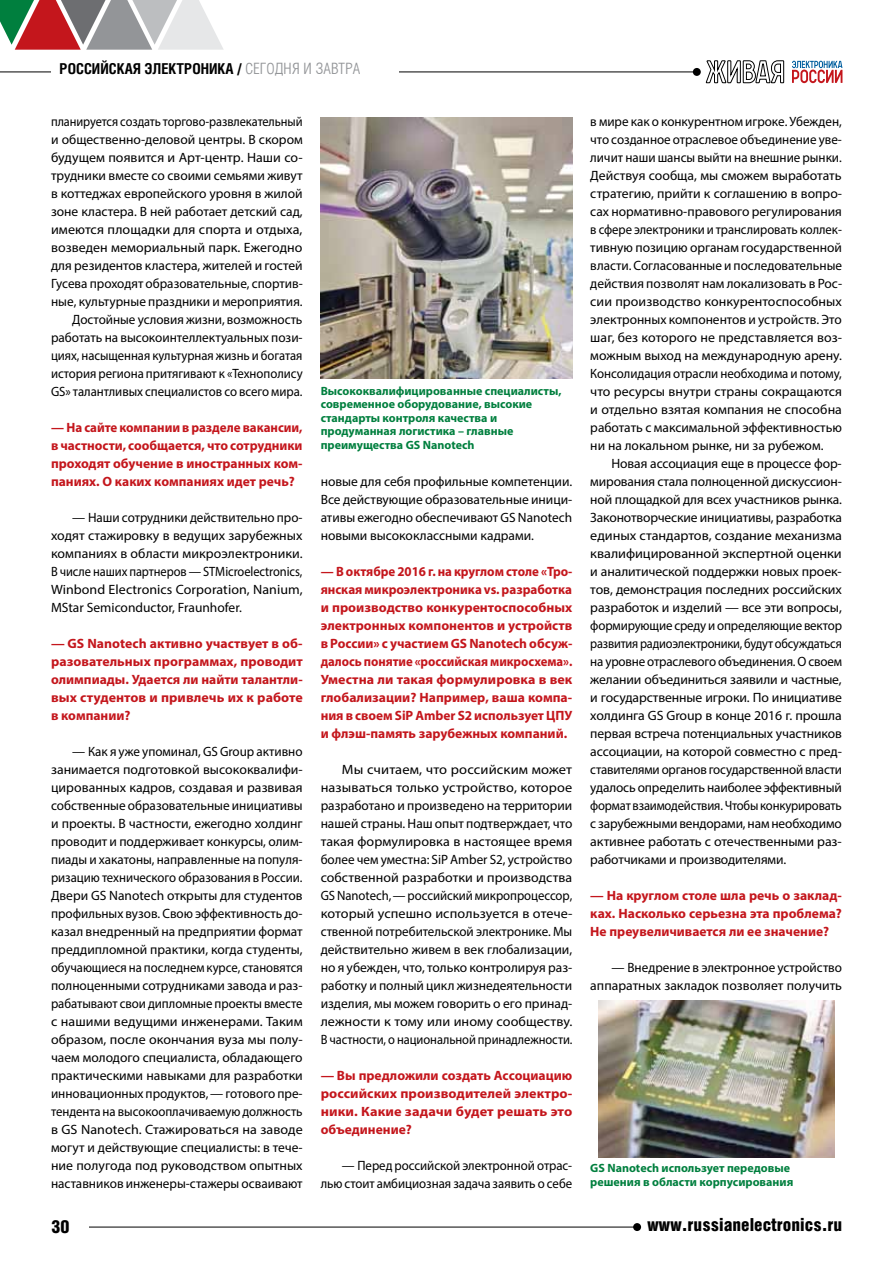
<style>
.page{position:relative;width:893px;height:1263px;background:#fff}
.page>*{position:absolute;margin:0;border:0;box-sizing:border-box;transform-origin:0 0}
.t1{font:900 18px "Helios Cond";color:#000}
.t2{font:700 15px "Helios Cond";color:#000}
.t3{font:13.5px/18px "Myriad Pro";color:#000;text-align:justify}
.t4{font:13.5px/18px "Myriad Pro";color:#000;text-align:right;scale:.92 1}
.t5{font:13.5px/18px "Myriad Pro";color:#000;text-align:justify;scale:1.07 1}
.t6{font:700 13.5px/18px "Myriad Pro";color:#c4161c;text-align:justify;scale:.96 1}
.t7{font:700 13.5px/18px "Myriad Pro";color:#c4161c;text-align:justify}
.t8{font:13.5px/18px "Myriad Pro";color:#000;text-align:right;scale:.95 1}
.t9{font:700 12px/13.5px "Myriad Pro";color:#007f3e}
.s1{font-weight:900}
.s2{font-weight:300;color:#939598}
</style>
<div class="page">
<svg style="left:0;top:0;width:223px;height:50px"></svg>
<hr style="left:0;top:72px;width:699px;height:1px;background:#000">
<div style="left:51px;top:51px;width:347px;height:35px;background:#fff"></div>
<div style="left:693px;top:68px;width:8px;height:8px;background:#000;border-radius:50%"></div>
<hr style="left:57px;top:1227px;width:785px;height:1px;background:#000">
<div style="left:641px;top:1206px;width:201px;height:36px;background:#fff"></div>
<div style="left:633px;top:1223px;width:8px;height:8px;background:#000;border-radius:50%"></div>
<svg style="left:706px;top:60px;width:78px;height:24px"></svg>
<svg style="left:792px;top:61px;width:50px;height:22px"></svg>
<div style="left:51px;top:1218px;width:38px;height:17px;background:#fff"></div>
<img style="left:321px;top:118px;width:251px;height:260px">
<img style="left:599px;top:1000px;width:235px;height:157px">
<p class="t2" style="left:60px;top:60px;width:302px">российская электроника <span class="s1">/</span> <span class="s2">сегодня и завтра</span></p>
<p class="t4" style="left:51px;top:112px;width:275px">планируется создать торгово‑развлекательный и общественно-деловой центры. В скором будущем появится и Арт-центр. Наши со&shy;трудники вместе со своими семьями живут в коттеджах европейского уровня в жилой зоне кластера. В ней работает детский сад, имеются площадки для спорта и отдыха, возведен мемориальный парк. Ежегодно для резидентов кластера, жителей и гостей Гусева проходят образовательные, спортив&shy;ные, культурные праздники и мероприятия.<br>Достойные условия жизни, возможность работать на высокоинтеллектуальных пози&shy;циях, насыщенная культурная жизнь и богатая история региона притягивают к «Технополису GS» талантливых специалистов со всего мира.</p>
<p class="t6" style="left:51px;top:418px;width:264px">— На сайте компании в разделе вакансии, в частности, сообщается, что сотрудники проходят обучение в иностранных ком&shy;паниях. О каких компаниях идет речь?</p>
<p class="t3" style="left:51px;top:508px;width:253px;text-indent:21px">— Наши сотрудники действительно про&shy;ходят стажировку в ведущих зарубежных компаниях в области микроэлектроники.<br>В числе наших партнеров — STMicroelectronics, Winbond Electronics Corporation, Nanium, MStar Semiconductor, Fraunhofer.</p>
<p class="t7" style="left:51px;top:634px;width:253px">— GS Nanotech активно участвует в об&shy;разовательных программах, проводит олимпиады. Удается ли найти талантли&shy;вых студентов и привлечь их к работе в компании?</p>
<p class="t3" style="left:51px;top:742px;width:253px;text-indent:21px">— Как я уже упоминал, GS Group активно занимается подготовкой высококвалифи&shy;цированных кадров, создавая и развивая собственные образовательные инициативы и проекты. В частности, ежегодно холдинг проводит и поддерживает конкурсы, олим&shy;пиады и хакатоны, направленные на популя&shy;ризацию технического образования в России.<br>Двери GS Nanotech открыты для студентов профильных вузов. Свою эффективность до&shy;казал внедренный на предприятии формат преддипломной практики, когда студенты, обучающиеся на последнем курсе, становятся полноценными сотрудниками завода и раз&shy;рабатывают свои дипломные проекты вместе с нашими ведущими инженерами. Таким образом, после окончания вуза мы полу&shy;чаем молодого специалиста, обладающего практическими навыками для разработки инновационных продуктов,— готового пре&shy;тендента на высокооплачиваемую должность в GS Nanotech. Стажироваться на заводе могут и действующие специалисты: в тече&shy;ние полугода под руководством опытных наставников инженеры-стажеры осваивают</p>
<p class="t9" style="left:321px;top:383px;width:242px">Высококвалифицированные специалисты, современное оборудование, высокие стандарты контроля качества и продуманная логистика – главные преимущества GS Nanotech</p>
<p class="t3" style="left:321px;top:472px;width:253px">новые для себя профильные компетенции.<br>Все действующие образовательные иници&shy;ативы ежегодно обеспечивают GS Nanotech новыми высококлассными кадрами.</p>
<p class="t6" style="left:321px;top:562px;width:264px">— В октябре 2016 г. на круглом столе «Тро&shy;янская микроэлектроника vs. разработка и производство конкурентоспособных электронных компонентов и устройств в России» с участием GS Nanotech обсуж&shy;далось понятие «российская микросхема».<br>Уместна ли такая формулировка в век глобализации? Например, ваша компа&shy;ния в своем SiP Amber S2 использует ЦПУ и флэш-память зарубежных компаний.</p>
<p class="t5" style="left:321px;top:760px;width:237px;text-indent:21px">Мы считаем, что российским может называться только устройство, которое разработано и произведено на территории нашей страны. Наш опыт подтверждает, что такая формулировка в настоящее время более чем уместна: SiP Amber S2, устройство собственной разработки и производства GS Nanotech,— российский микропроцессор, который успешно используется в отече&shy;ственной потребительской электронике. Мы действительно живем в век глобализации, но я убежден, что, только контролируя раз&shy;работку и полный цикл жизнедеятельности изделия, мы можем говорить о его принад&shy;лежности к тому или иному сообществу.<br>В частности, о национальной принадлежности.</p>
<p class="t7" style="left:321px;top:1066px;width:253px">— Вы предложили создать Ассоциацию российских производителей электро&shy;ники. Какие задачи будет решать это объединение?</p>
<p class="t8" style="left:321px;top:1156px;width:266px">— Перед российской электронной отрас&shy;лью стоит амбициозная задача заявить о себе</p>
<p class="t3" style="left:590px;top:112px;width:253px">в мире как о конкурентном игроке. Убежден, что созданное отраслевое объединение уве&shy;личит наши шансы выйти на внешние рынки.<br>Действуя сообща, мы сможем выработать стратегию, прийти к соглашению в вопро&shy;сах нормативно-правового регулирования в сфере электроники и транслировать коллек&shy;тивную позицию органам государственной власти. Согласованные и последовательные действия позволят нам локализовать в Рос&shy;сии производство конкурентоспособных электронных компонентов и устройств. Это шаг, без которого не представляется воз&shy;можным выход на международную арену.<br>Консолидация отрасли необходима и потому, что ресурсы внутри страны сокращаются и отдельно взятая компания не способна работать с максимальной эффективностью ни на локальном рынке, ни за рубежом.</p>
<p class="t3" style="left:590px;top:454px;width:253px;text-indent:21px">Новая ассоциация еще в процессе фор&shy;мирования стала полноценной дискуссион&shy;ной площадкой для всех участников рынка.<br>Законотворческие инициативы, разработка единых стандартов, создание механизма квалифицированной экспертной оценки и аналитической поддержки новых проек&shy;тов, демонстрация последних российских разработок и изделий — все эти вопросы, формирующие среду и определяющие вектор развития радиоэлектроники, будут обсуждаться на уровне отраслевого объединения. О своем желании объединиться заявили и частные, и государственные игроки. По инициативе холдинга GS Group в конце 2016 г. прошла первая встреча потенциальных участников ассоциации, на которой совместно с пред&shy;ставителями органов государственной власти удалось определить наиболее эффективный формат взаимодействия. Чтобы конкурировать с зарубежными вендорами, нам необходимо активнее работать с отечественными раз&shy;работчиками и производителями.</p>
<p class="t7" style="left:590px;top:886px;width:253px">— На круглом столе шла речь о заклад&shy;ках. Насколько серьезна эта проблема?<br>Не преувеличивается ли ее значение?</p>
<p class="t3" style="left:590px;top:958px;width:253px;text-align:right">— Внедрение в электронное устройство аппаратных закладок позволяет получить</p>
<p class="t9" style="left:590px;top:1161px;width:205px">GS Nanotech использует передовые решения в области корпусирования</p>
<h1 class="t1" style="left:51px;top:1217px;width:20px">30</h1>
<h1 class="t1" style="left:647px;top:1215px;width:196px">www.russianelectronics.ru</h1>
</div>
